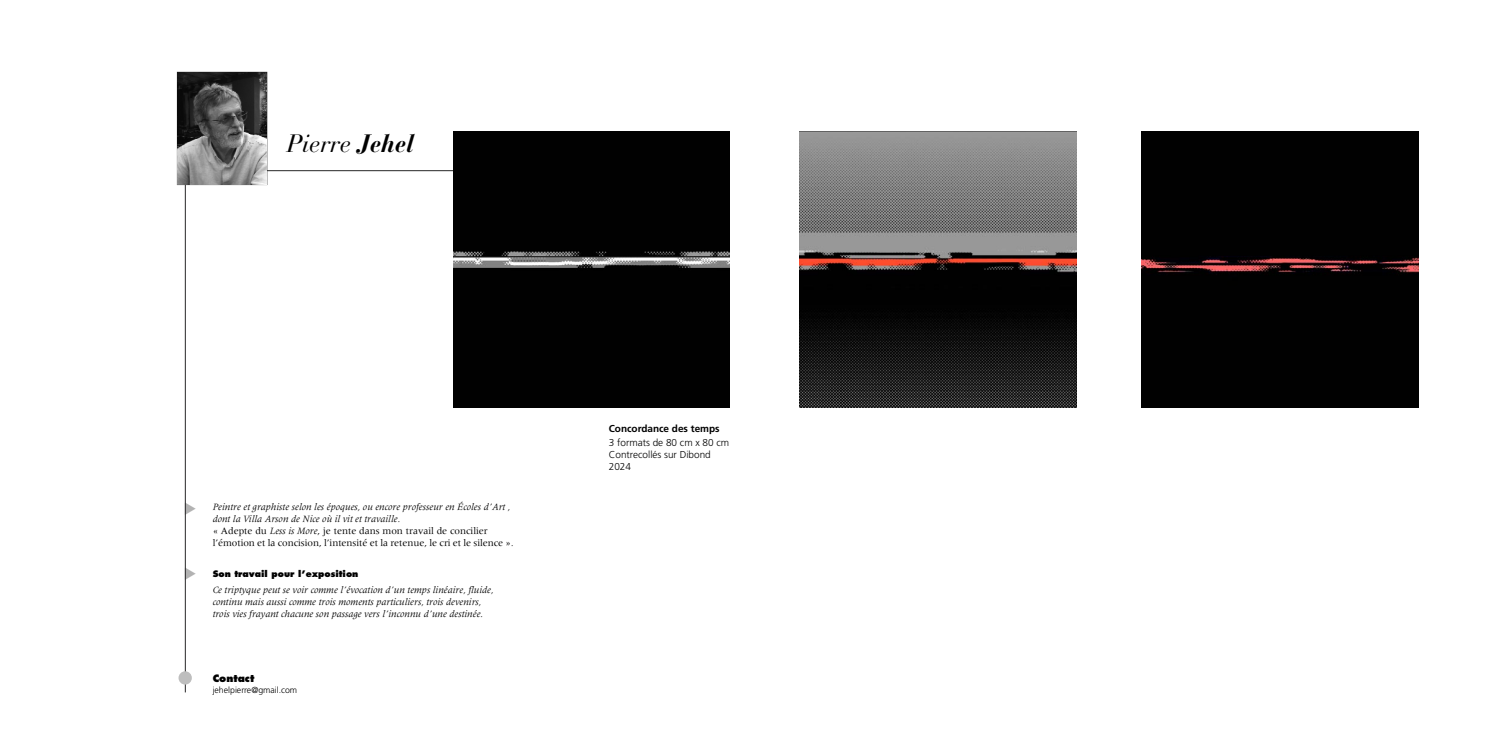
<style>
.page{position:relative;width:1488px;height:744px;background:#fff}
.page>*{position:absolute;margin:0;border:0;box-sizing:border-box;transform-origin:0 0}
.t1{font:italic 25px "Bauer Bodoni";color:#000}
.t2{font:italic 10px/12px "Meridien";color:#000}
.t3{font:300 10px/12px "Frutiger";color:#000}
.t4{font:700 10px "Frutiger";color:#000}
.t5{font:800 10px "Futura";color:#000}
.t6{font:800 8.75px "Futura";color:#000}
.t7{font:300 8.75px "Frutiger";color:#000}
.s1{font-weight:700}
.s2{font-style:normal}
</style>
<div class="page">
<svg style="left:267px;top:170px;width:186px;height:1px"></svg>
<img style="left:178px;top:72px;width:89px;height:112px">
<div style="left:453px;top:131px;width:276px;height:276px;background:#010101"></div>
<img style="left:799px;top:131px;width:277px;height:276px">
<div style="left:1141px;top:131px;width:277px;height:276px;background:#010101"></div>
<svg style="left:178px;top:182px;width:18px;height:511px"></svg>
<h1 class="t1" style="left:287px;top:128px;width:129px">Pierre <span class="s1">Jehel</span></h1>
<p class="t2" style="left:213px;top:501px;width:302px">Peintre et graphiste selon les époques, ou encore professeur en Écoles d’Art , dont la Villa Arson de Nice où il vit et travaille.<br><span class="s2">« Adepte du</span> Less is More<span class="s2">, je tente dans mon travail de concilier l’émotion et la concision, l’intensité et la retenue, le cri et le silence »</span>.</p>
<p class="t6" style="left:213px;top:569px;width:147px">Son travail pour l’exposition</p>
<p class="t2" style="left:213px;top:584px;width:282px">Ce triptyque peut se voir comme l’évocation d’un temps linéaire, fluide, continu mais aussi comme trois moments particuliers, trois devenirs, trois vies frayant chacune son passage vers l’inconnu d’une destinée.</p>
<p class="t5" style="left:213px;top:672px;width:43px">Contact</p>
<p class="t7" style="left:213px;top:684px;width:86px">jehelpierre@gmail.com</p>
<p class="t4" style="left:609px;top:423px;width:112px">Concordance des temps</p>
<p class="t3" style="left:609px;top:436px;width:122px">3 formats de 80 cm x 80 cm<br>Contrecollés sur Dibond<br>2024</p>
</div>
